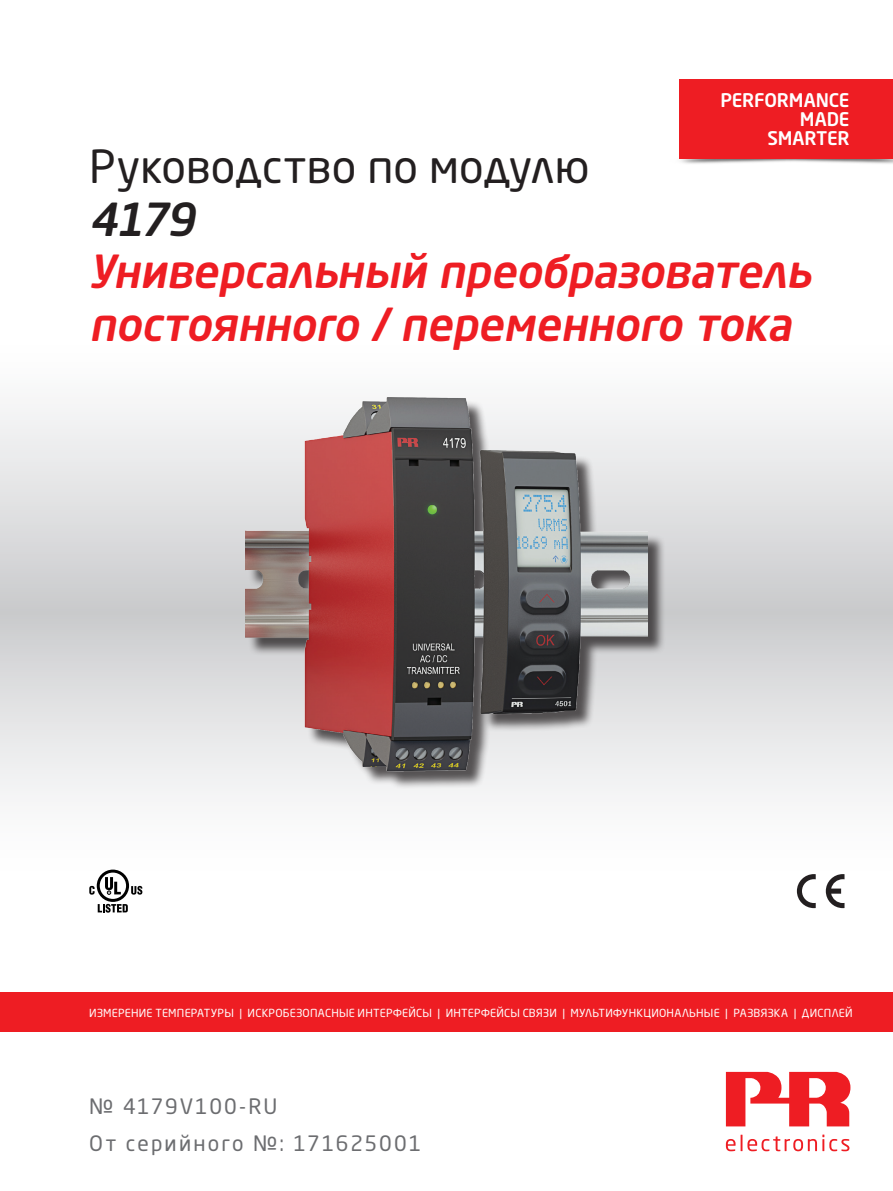
<style>
.page{position:relative;width:893px;height:1191px;background:#fff}
.page>*{position:absolute;margin:0;border:0;box-sizing:border-box;transform-origin:0 0}
.t1{font:italic 500 45px/52.5px "Neo Sans Pro Cyr";letter-spacing:-.01em;color:#ee1d23}
.t2{font:45px "Neo Sans Pro Cyr";color:#231f20}
.t3{font:italic 500 45px "Neo Sans Pro Cyr";color:#231f20}
.t4{font:21px/37.5px "Neo Sans Pro Cyr";letter-spacing:.09em;color:#6c6d70}
.t5{font:500 18.6px/19px "Neo Sans Std";letter-spacing:-.01em;color:#fff;text-align:right}
.t6{font:10.95px "Neo Sans Pro Cyr";letter-spacing:.025em;color:#fff}
</style>
<div class="page">
<svg style="left:0;top:408px;width:893px;height:387px"></svg>
<div style="left:0;top:992px;width:893px;height:40px;background:#ee1d23"></div>
<svg style="left:726px;top:1134px;width:123px;height:17px"></svg>
<svg style="left:726px;top:1071px;width:124px;height:55px"></svg>
<img style="left:679px;top:153px;width:214px;height:11px">
<div style="left:680px;top:79px;width:213px;height:80px;background:#ee1d23"></div>
<div style="left:248px;top:400px;width:418px;height:390px;background:#231f20;opacity:.75"></div>
<img style="left:246px;top:397px;width:401px;height:397px">
<svg style="left:826px;top:874px;width:18px;height:34px"></svg>
<svg style="left:797px;top:874px;width:19px;height:34px"></svg>
<svg style="left:89px;top:869px;width:53px;height:43px"></svg>
<h3 class="t5" style="left:720px;top:90px;width:131px">PERFORMANCE<br>MADE<br>SMARTER</h3>
<h1 class="t2" style="left:89px;top:139px;width:502px">Руководство по модулю</h1>
<h1 class="t3" style="left:89px;top:191px;width:107px">4179</h1>
<h1 class="t1" style="left:89px;top:244px;width:723px">Универсальный преобразователь постоянного / переменного тока</h1>
<p class="t6" style="left:89px;top:1005px;width:765px">ИЗМЕРЕНИЕ ТЕМПЕРАТУРЫ | ИСКРОБЕЗОПАСНЫЕ ИНТЕРФЕЙСЫ | ИНТЕРФЕЙСЫ СВЯЗИ | МУЛЬТИФУНКЦИОНАЛЬНЫЕ | РАЗВЯЗКА | ДИСПЛЕЙ</p>
<h2 class="t4" style="left:89px;top:1087px;width:334px">№ 4179V100-RU<br>От серийного №: 171625001</h2>
</div>
